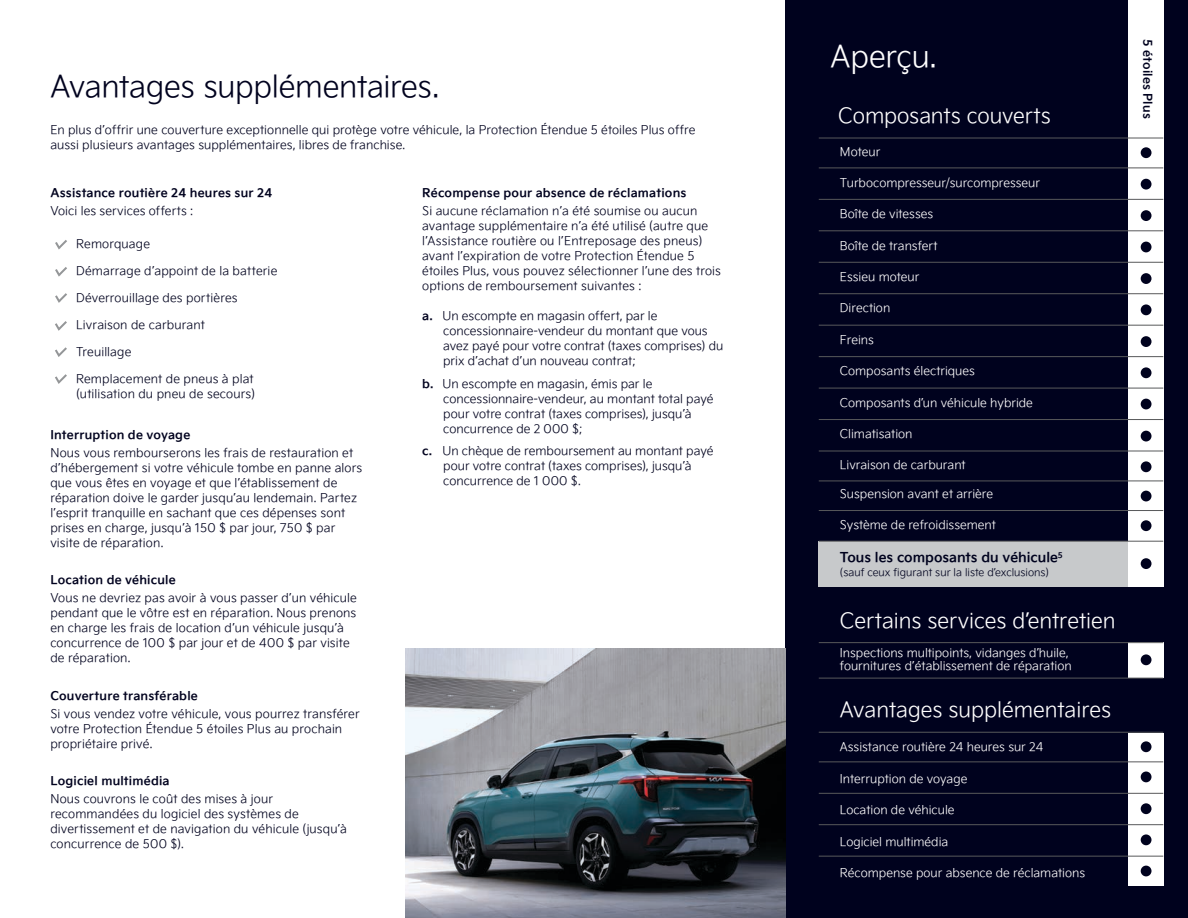
<style>
.page{position:relative;width:1188px;height:918px;background:#fff}
.page>*{position:absolute;margin:0;border:0;box-sizing:border-box;transform-origin:0 0}
.t1{font:30px "Kia Signature OTF Light";letter-spacing:-.01em;color:#00021e}
.t2{font:30px "Kia Signature OTF Light";letter-spacing:-.01em;color:#fff}
.t3{font:21px "Kia Signature OTF Light";color:#fff}
.t4{font:13.5px "Kia Signature OTF Bold";color:#00021e}
.t5{font:12px/15px "Kia Signature OTF Light";letter-spacing:.01em;color:#00021e}
.t6{font:12px/13.5px "Kia Signature OTF Light";color:#fff}
.t7{font:12px "Kia Signature OTF Bold";letter-spacing:.02em;color:#00021e}
.t8{font:10.5px "Kia Signature OTF Light";color:#00021e}
.s1{font-family:"Kia Signature OTF Bold"}
</style>
<div class="page">
<div style="left:785px;top:0;width:403px;height:918px;background:#00021e"></div>
<svg style="left:55px;top:240px;width:12px;height:10px"></svg>
<svg style="left:55px;top:293px;width:12px;height:10px"></svg>
<svg style="left:55px;top:267px;width:12px;height:10px"></svg>
<svg style="left:55px;top:321px;width:12px;height:10px"></svg>
<svg style="left:55px;top:374px;width:12px;height:10px"></svg>
<svg style="left:55px;top:347px;width:12px;height:10px"></svg>
<img style="left:405px;top:649px;width:380px;height:269px">
<div style="left:819px;top:541px;width:309px;height:46px;background:#c7c9cb"></div>
<div style="left:1128px;top:0;width:35px;height:885px;background:#fff"></div>
<div style="left:819px;top:678px;width:366px;height:54px;background:#00021e"></div>
<div style="left:819px;top:587px;width:366px;height:55px;background:#00021e"></div>
<hr style="left:819px;top:762px;width:344px;height:1px;background:#58595b">
<hr style="left:819px;top:793px;width:344px;height:1px;background:#58595b">
<hr style="left:819px;top:824px;width:344px;height:1px;background:#58595b">
<hr style="left:819px;top:168px;width:344px;height:1px;background:#58595b">
<hr style="left:819px;top:138px;width:344px;height:1px;background:#58595b">
<hr style="left:819px;top:199px;width:344px;height:1px;background:#58595b">
<hr style="left:819px;top:231px;width:344px;height:1px;background:#58595b">
<hr style="left:819px;top:262px;width:344px;height:1px;background:#58595b">
<hr style="left:819px;top:293px;width:344px;height:1px;background:#58595b">
<hr style="left:819px;top:325px;width:344px;height:1px;background:#58595b">
<hr style="left:819px;top:356px;width:344px;height:1px;background:#58595b">
<hr style="left:819px;top:388px;width:344px;height:1px;background:#58595b">
<hr style="left:819px;top:419px;width:344px;height:1px;background:#58595b">
<hr style="left:819px;top:451px;width:344px;height:1px;background:#58595b">
<hr style="left:819px;top:510px;width:344px;height:1px;background:#58595b">
<hr style="left:819px;top:481px;width:344px;height:1px;background:#58595b">
<hr style="left:819px;top:856px;width:344px;height:1px;background:#58595b">
<hr style="left:819px;top:541px;width:344px;height:1px;background:#58595b">
<hr style="left:819px;top:732px;width:344px;height:1px;background:#58595b">
<hr style="left:819px;top:678px;width:344px;height:1px;background:#58595b">
<hr style="left:819px;top:642px;width:344px;height:1px;background:#58595b">
<div style="left:1141px;top:147px;width:11px;height:11px;background:#00021e;border-radius:50%"></div>
<div style="left:1141px;top:179px;width:11px;height:11px;background:#00021e;border-radius:50%"></div>
<div style="left:1141px;top:210px;width:11px;height:11px;background:#00021e;border-radius:50%"></div>
<div style="left:1141px;top:242px;width:11px;height:10px;background:#00021e;border-radius:50%"></div>
<div style="left:1141px;top:273px;width:11px;height:11px;background:#00021e;border-radius:50%"></div>
<div style="left:1141px;top:304px;width:11px;height:11px;background:#00021e;border-radius:50%"></div>
<div style="left:1141px;top:336px;width:11px;height:11px;background:#00021e;border-radius:50%"></div>
<div style="left:1141px;top:367px;width:11px;height:11px;background:#00021e;border-radius:50%"></div>
<div style="left:1141px;top:399px;width:11px;height:10px;background:#00021e;border-radius:50%"></div>
<div style="left:1141px;top:431px;width:11px;height:10px;background:#00021e;border-radius:50%"></div>
<div style="left:1141px;top:461px;width:11px;height:11px;background:#00021e;border-radius:50%"></div>
<div style="left:1141px;top:491px;width:11px;height:10px;background:#00021e;border-radius:50%"></div>
<div style="left:1141px;top:520px;width:11px;height:11px;background:#00021e;border-radius:50%"></div>
<div style="left:1141px;top:558px;width:11px;height:11px;background:#00021e;border-radius:50%"></div>
<div style="left:1141px;top:654px;width:11px;height:11px;background:#00021e;border-radius:50%"></div>
<div style="left:1141px;top:741px;width:11px;height:11px;background:#00021e;border-radius:50%"></div>
<div style="left:1141px;top:772px;width:11px;height:10px;background:#00021e;border-radius:50%"></div>
<div style="left:1141px;top:803px;width:11px;height:11px;background:#00021e;border-radius:50%"></div>
<div style="left:1141px;top:834px;width:11px;height:11px;background:#00021e;border-radius:50%"></div>
<div style="left:1141px;top:866px;width:11px;height:10px;background:#00021e;border-radius:50%"></div>
<h1 class="t1" style="left:50px;top:65px;width:390px">Avantages suppl썗mentaires.</h1>
<p class="t5" style="left:50px;top:122px;width:647px">En plus d’offrir une couverture exceptionnelle qui prot썟ge votre v썗hicule, la Protection 쉩tendue 5 썗toiles Plus offre aussi plusieurs avantages suppl썗mentaires, libres de franchise.</p>
<p class="t7" style="left:50px;top:184px;width:223px">Assistance routi썟re 24 heures sur 24</p>
<p class="t5" style="left:50px;top:203px;width:144px">Voici les services offerts :</p>
<p class="t5" style="left:76px;top:236px;width:75px">Remorquage</p>
<p class="t5" style="left:76px;top:263px;width:203px">D썗marrage d’appoint de la batterie</p>
<p class="t5" style="left:76px;top:290px;width:163px">D썗verrouillage des porti썟res</p>
<p class="t5" style="left:76px;top:317px;width:130px">Livraison de carburant</p>
<p class="t5" style="left:76px;top:344px;width:57px">Treuillage</p>
<p class="t5" style="left:76px;top:371px;width:181px">Remplacement de pneus 쌽 plat (utilisation du pneu de secours)</p>
<p class="t7" style="left:50px;top:426px;width:142px">Interruption de voyage</p>
<p class="t5" style="left:50px;top:445px;width:313px">Nous vous rembourserons les frais de restauration et d’h썗bergement si votre v썗hicule tombe en panne alors que vous 썛tes en voyage et que l’썗tablissement de r썗paration doive le garder jusqu’au lendemain. Partez l’esprit tranquille en sachant que ces d썗penses sont prises en charge, jusqu’쌽 150 $ par jour, 750 $ par visite de r썗paration.</p>
<p class="t7" style="left:50px;top:571px;width:127px">Location de v썗hicule</p>
<p class="t5" style="left:50px;top:590px;width:308px">Vous ne devriez pas avoir 쌽 vous passer d’un v썗hicule pendant que le v쎦tre est en r썗paration. Nous prenons en charge les frais de location d’un v썗hicule jusqu’쌽 concurrence de 100 $ par jour et de 400 $ par visite de r썗paration.</p>
<p class="t7" style="left:50px;top:687px;width:149px">Couverture transf썗rable</p>
<p class="t5" style="left:50px;top:706px;width:311px">Si vous vendez votre v썗hicule, vous pourrez transf썗rer votre Protection 쉩tendue 5 썗toiles Plus au prochain propri썗taire priv썗.</p>
<p class="t7" style="left:50px;top:772px;width:121px">Logiciel multim썗dia</p>
<p class="t5" style="left:50px;top:791px;width:298px">Nous couvrons le co쏕t des mises 쌽 jour recommand썗es du logiciel des syst썟mes de divertissement et de navigation du v썗hicule (jusqu’쌽 concurrence de 500 $).</p>
<p class="t7" style="left:422px;top:184px;width:266px">R썗compense pour absence de r썗clamations</p>
<p class="t5" style="left:422px;top:203px;width:300px">Si aucune r썗clamation n’a 썗t썗 soumise ou aucun avantage suppl썗mentaire n’a 썗t썗 utilis썗 (autre que l’Assistance routi썟re ou l’Entreposage des pneus) avant l’expiration de votre Protection 쉩tendue 5 썗toiles Plus, vous pouvez s썗lectionner l’une des trois options de remboursement suivantes :</p>
<p class="t5" style="left:443px;top:308px;width:282px;text-indent:-21px"><span class="s1">a.</span> Un escompte en magasin offert, par le concessionnaire-vendeur du montant que vous avez pay썗 pour votre contrat (taxes comprises) du prix d’achat d’un nouveau contrat;</p>
<p class="t5" style="left:443px;top:376px;width:272px;text-indent:-21px"><span class="s1">b.</span> Un escompte en magasin, 썗mis par le concessionnaire-vendeur, au montant total pay썗 pour votre contrat (taxes comprises), jusqu’쌽 concurrence de 2 000 $;</p>
<p class="t5" style="left:443px;top:443px;width:272px;text-indent:-21px"><span class="s1">c.</span> Un ch썟que de remboursement au montant pay썗 pour votre contrat (taxes comprises), jusqu’쌽 concurrence de 1 000 $.</p>
<h1 class="t2" style="left:831px;top:35px;width:108px">Aper썋u.</h1>
<h2 class="t3" style="left:838px;top:100px;width:214px">Composants couverts</h2>
<p class="t6" style="left:840px;top:145px;width:42px">Moteur</p>
<p class="t6" style="left:840px;top:175px;width:202px">Turbocompresseur/surcompresseur</p>
<p class="t6" style="left:840px;top:207px;width:95px">Bo쎂te de vitesses</p>
<p class="t6" style="left:840px;top:238px;width:99px">Bo쎂te de transfert</p>
<p class="t6" style="left:840px;top:269px;width:81px">Essieu moteur</p>
<p class="t6" style="left:840px;top:301px;width:52px">Direction</p>
<p class="t6" style="left:840px;top:332px;width:35px">Freins</p>
<p class="t6" style="left:840px;top:363px;width:137px">Composants 썗lectriques</p>
<p class="t6" style="left:840px;top:395px;width:195px">Composants d’un v썗hicule hybride</p>
<p class="t6" style="left:840px;top:426px;width:74px">Climatisation</p>
<p class="t6" style="left:840px;top:458px;width:127px">Livraison de carburant</p>
<p class="t6" style="left:840px;top:486px;width:155px">Suspension avant et arri썟re</p>
<p class="t6" style="left:840px;top:518px;width:157px">Syst썟me de refroidissement</p>
<p class="t4" style="left:840px;top:547px;width:224px">Tous les composants du v썗hicule<sup>5</sup></p>
<p class="t8" style="left:840px;top:565px;width:211px">(sauf ceux figurant sur la liste d’exclusions)</p>
<h2 class="t3" style="left:840px;top:606px;width:277px">Certains services d’entretien</h2>
<p class="t6" style="left:840px;top:645px;width:233px">Inspections multipoints, vidanges d’huile, fournitures d’썗tablissement de r썗paration</p>
<h2 class="t3" style="left:840px;top:694px;width:273px">Avantages suppl썗mentaires</h2>
<p class="t6" style="left:840px;top:740px;width:205px">Assistance routi썟re 24 heures sur 24</p>
<p class="t6" style="left:840px;top:771px;width:129px">Interruption de voyage</p>
<p class="t6" style="left:840px;top:803px;width:116px">Location de v썗hicule</p>
<p class="t6" style="left:840px;top:834px;width:110px">Logiciel multim썗dia</p>
<p class="t6" style="left:840px;top:866px;width:247px">R썗compense pour absence de r썗clamations</p>
<p class="t7" style="left:1157px;top:39px;width:82px;rotate:90deg">5 썗toiles Plus</p>
</div>
